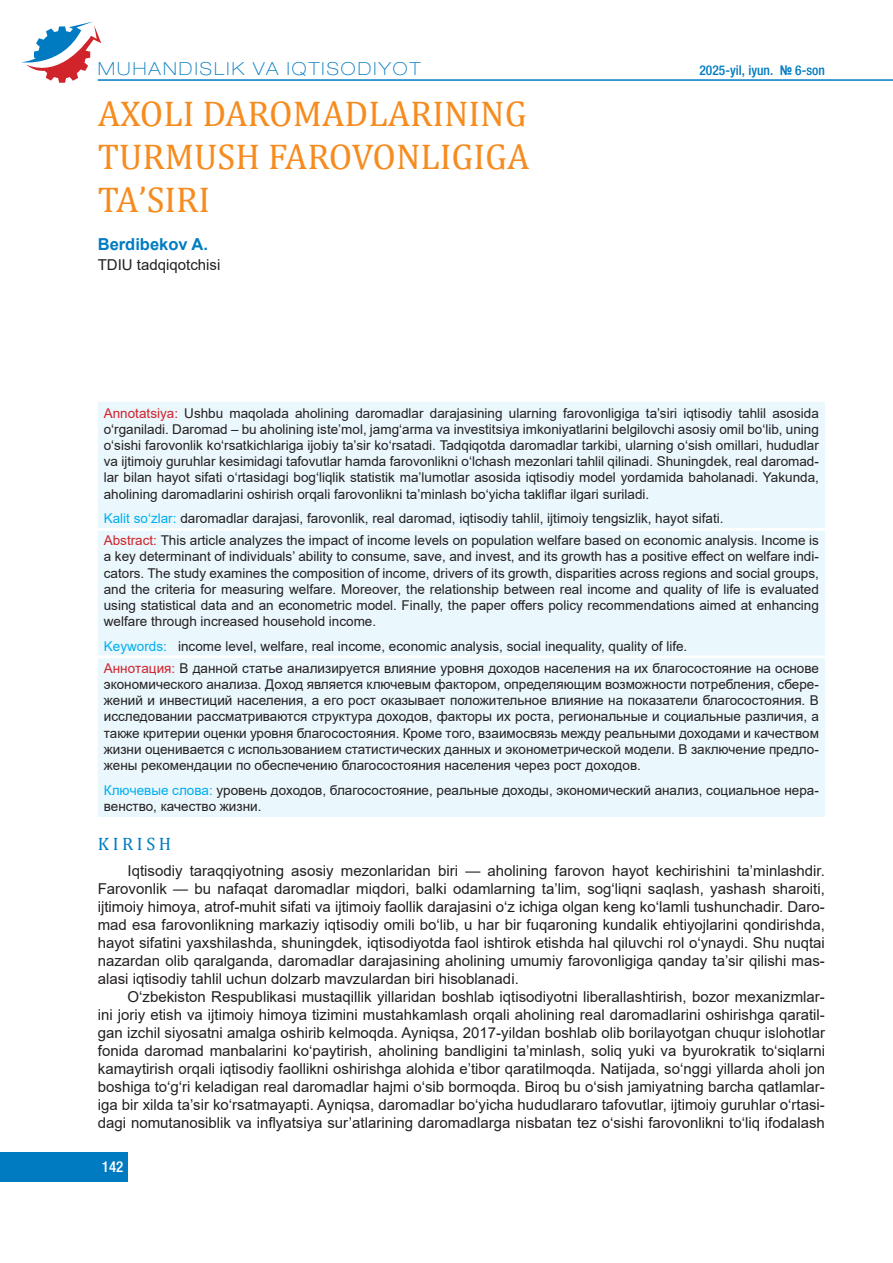
<style>
.page{position:relative;width:893px;height:1263px;background:#fff}
.page>*{position:absolute;margin:0;border:0;box-sizing:border-box;transform-origin:0 0}
.t1{font:36px/43.2px "Cambria";color:#f68c1f;text-align:justify}
.t2{font:100 expanded 18px "Helvetica Neue LT Pro";letter-spacing:.12em;color:#007bc2}
.t3{font:18px "Cambria";color:#007bc2}
.t4{font:700 16.5px "Arial";color:#007bc2}
.t5{font:15px/18px "Arial";color:#231f20;text-align:justify}
.t6{font:500 condensed 15px "Helvetica Neue LT Pro";color:#fff}
.t7{font:13.5px/16.2px "Arial";color:#231f20;text-align:justify}
.t8{font:500 condensed 13.5px "Helvetica Neue LT Pro";color:#007bc2}
.s1{font-family:"Arial Narrow";font-weight:700;font-stretch:normal}
.s2{color:#d1232a}
.s3{color:#00aeef}
</style>
<div class="page">
<div style="left:0;top:1152px;width:128px;height:30px;background:#007bc2"></div>
<hr style="left:98px;top:79px;width:795px;height:2px;background:#007bc2">
<svg style="left:21px;top:22px;width:80px;height:61px"></svg>
<div style="left:98px;top:402px;width:727px;height:415px;background:#eaf7fd"></div>
<hr style="left:98px;top:528px;width:727px;height:3px;background:#fff">
<hr style="left:98px;top:655px;width:727px;height:3px;background:#fff">
<h2 class="t2" style="left:98px;top:58px;width:324px">MUHANDISLIK VA IQTISODIYOT</h2>
<p class="t8" style="left:699px;top:62px;width:127px">2025-yil, iyun. <span class="s1">№</span> 6-son</p>
<h1 class="t1" style="left:98px;top:92px;width:433px">АXOLI DAROMADLARINING TURMUSH FAROVONLIGIGA TAʼSIRI</h1>
<p class="t4" style="left:98px;top:233px;width:112px">Berdibekov A.</p>
<p class="t5" style="left:98px;top:255px;width:124px">TDIU tadqiqotchisi</p>
<p class="t7" style="left:104px;top:405px;width:717px"><span class="s2">Annotatsiya:</span> Ushbu maqolada aholining daromadlar darajasining ularning farovonligiga ta’siri iqtisodiy tahlil asosida o‘rganiladi. Daromad – bu aholining iste’mol, jamg‘arma va investitsiya imkoniyatlarini belgilovchi asosiy omil bo‘lib, uning o‘sishi farovonlik ko‘rsatkichlariga ijobiy ta’sir ko‘rsatadi. Tadqiqotda daromadlar tarkibi, ularning o‘sish omillari, hududlar va ijtimoiy guruhlar kesimidagi tafovutlar hamda farovonlikni o‘lchash mezonlari tahlil qilinadi. Shuningdek, real daromad&shy;lar bilan hayot sifati o‘rtasidagi bog‘liqlik statistik ma’lumotlar asosida iqtisodiy model yordamida baholanadi. Yakunda, aholining daromadlarini oshirish orqali farovonlikni ta’minlash bo‘yicha takliflar ilgari suriladi.</p>
<p class="t7" style="left:104px;top:508px;width:717px;line-height:21.9px"><span class="s3">Kalit so‘zlar:</span> daromadlar darajasi, farovonlik, real daromad, iqtisodiy tahlil, ijtimoiy tengsizlik, hayot sifati.<br><span class="s2">Abstract:</span> This article analyzes the impact of income levels on population welfare based on economic analysis. Income is</p>
<p class="t7" style="left:104px;top:548px;width:717px">a key determinant of individuals’ ability to consume, save, and invest, and its growth has a positive effect on welfare indi&shy;cators. The study examines the composition of income, drivers of its growth, disparities across regions and social groups, and the criteria for measuring welfare. Moreover, the relationship between real income and quality of life is evaluated using statistical data and an econometric model. Finally, the paper offers policy recommendations aimed at enhancing welfare through increased household income.</p>
<p class="t7" style="left:104px;top:635px;width:717px;line-height:21.9px"><span class="s3">Keywords:</span> income level, welfare, real income, economic analysis, social inequality, quality of life.<br><span class="s2">Аннотация:</span> В данной статье анализируется влияние уровня доходов населения на их благосостояние на основе</p>
<p class="t7" style="left:104px;top:676px;width:717px">экономического анализа. Доход является ключевым фактором, определяющим возможности потребления, сбере&shy;жений и инвестиций населения, а его рост оказывает положительное влияние на показатели благосостояния. В исследовании рассматриваются структура доходов, факторы их роста, региональные и социальные различия, а также критерии оценки уровня благосостояния. Кроме того, взаимосвязь между реальными доходами и качеством жизни оценивается с использованием статистических данных и эконометрической модели. В заключение предло&shy;жены рекомендации по обеспечению благосостояния населения через рост доходов.</p>
<p class="t7" style="left:104px;top:782px;width:717px"><span class="s3">Ключевые слова:</span> уровень доходов, благосостояние, реальные доходы, экономический анализ, социальное нера&shy;венство, качество жизни.</p>
<h2 class="t3" style="left:98px;top:833px;width:28px">KIRISH</h2>
<p class="t5" style="left:98px;top:862px;width:729px;text-indent:30px">Iqtisodiy taraqqiyotning asosiy mezonlaridan biri — aholining farovon hayot kechirishini ta’minlashdir.<br>Farovonlik — bu nafaqat daromadlar miqdori, balki odamlarning ta’lim, sog‘liqni saqlash, yashash sharoiti, ijtimoiy himoya, atrof-muhit sifati va ijtimoiy faollik darajasini o‘z ichiga olgan keng ko‘lamli tushunchadir. Daro&shy;mad esa farovonlikning markaziy iqtisodiy omili bo‘lib, u har bir fuqaroning kundalik ehtiyojlarini qondirishda, hayot sifatini yaxshilashda, shuningdek, iqtisodiyotda faol ishtirok etishda hal qiluvchi rol o‘ynaydi. Shu nuqtai nazardan olib qaralganda, daromadlar darajasining aholining umumiy farovonligiga qanday ta’sir qilishi mas&shy;alasi iqtisodiy tahlil uchun dolzarb mavzulardan biri hisoblanadi.</p>
<p class="t5" style="left:98px;top:988px;width:729px;text-indent:30px">O‘zbekiston Respublikasi mustaqillik yillaridan boshlab iqtisodiyotni liberallashtirish, bozor mexanizmlar&shy;ini joriy etish va ijtimoiy himoya tizimini mustahkamlash orqali aholining real daromadlarini oshirishga qaratil&shy;gan izchil siyosatni amalga oshirib kelmoqda. Ayniqsa, 2017-yildan boshlab olib borilayotgan chuqur islohotlar fonida daromad manbalarini ko‘paytirish, aholining bandligini ta’minlash, soliq yuki va byurokratik to‘siqlarni kamaytirish orqali iqtisodiy faollikni oshirishga alohida e’tibor qaratilmoqda. Natijada, so‘nggi yillarda aholi jon boshiga to‘g‘ri keladigan real daromadlar hajmi o‘sib bormoqda. Biroq bu o‘sish jamiyatning barcha qatlamlar&shy;iga bir xilda ta’sir ko‘rsatmayapti. Ayniqsa, daromadlar bo‘yicha hududlararo tafovutlar, ijtimoiy guruhlar o‘rtasi&shy;dagi nomutanosiblik va inflyatsiya sur’atlarining daromadlarga nisbatan tez o‘sishi farovonlikni to‘liq ifodalash</p>
<p class="t6" style="left:102px;top:1157px;width:23px">142</p>
</div>
